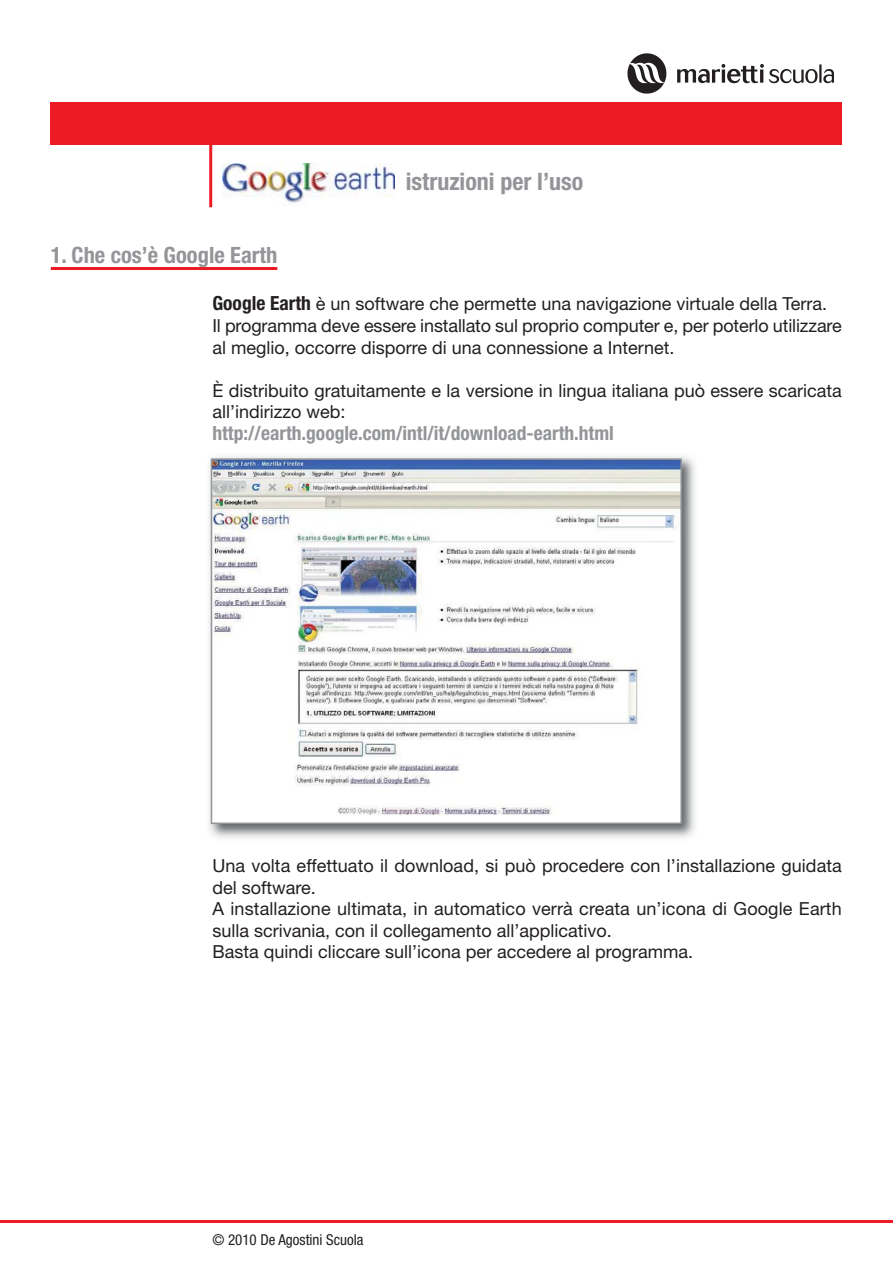
<style>
.page{position:relative;width:893px;height:1263px;background:#fff}
.page>*{position:absolute;margin:0;border:0;box-sizing:border-box;transform-origin:0 0}
.t1{font:700 condensed 24px "Helvetica Neue LT Std";color:#939598}
.t2{font:700 condensed 22.5px "Helvetica Neue LT Std";color:#939598}
.t3{font:700 condensed 19.5px "Helvetica Neue LT Std";color:#939598}
.t4{font:18px/21.6px "Helvetica Neue LT Std";color:#231f20}
.t5{font:condensed 15px "Helvetica Neue LT Std";color:#231f20}
.s1{font-weight:700;font-stretch:condensed;font-size:19.5px}
</style>
<div class="page">
<img style="left:627px;top:53px;width:207px;height:40px">
<div style="left:51px;top:102px;width:791px;height:43px;background:#ed1c24"></div>
<hr style="left:0;top:1220px;width:892px;height:3px;background:#ed1c24">
<hr style="left:209px;top:144px;width:3px;height:63px;background:#ed1c24">
<img style="left:222px;top:164px;width:172px;height:42px">
<hr style="left:51px;top:267px;width:226px;height:3px;background:#ed1c24">
<img style="left:209px;top:456px;width:486px;height:382px">
<img style="left:214px;top:461px;width:465px;height:360px">
<div style="left:211px;top:458px;width:471px;height:366px;border:2px solid #939598"></div>
<h1 class="t1" style="left:406px;top:173px;width:179px">istruzioni per l’uso</h1>
<p class="t2" style="left:51px;top:247px;width:228px">1. Che cos’è Google Earth</p>
<p class="t4" style="left:212px;top:295px;width:631px"><span class="s1">Google Earth</span> è un software che permette una navigazione virtuale della Terra.<br>Il programma deve essere installato sul proprio computer e, per poterlo utilizzare al meglio, occorre disporre di una connessione a Internet.</p>
<p class="t4" style="left:212px;top:381px;width:631px">È distribuito gratuitamente e la versione in lingua italiana può essere scaricata all’indirizzo web:</p>
<p class="t3" style="left:212px;top:426px;width:403px">http://earth.google.com/intl/it/download-earth.html</p>
<p class="t4" style="left:212px;top:857px;width:631px">Una volta effettuato il download, si può procedere con l’installazione guidata del software.<br>A installazione ultimata, in automatico verrà creata un’icona di Google Earth sulla scrivania, con il collegamento all’applicativo.<br>Basta quindi cliccare sull’icona per accedere al programma.</p>
<p class="t5" style="left:212px;top:1231px;width:153px">© 2010 De Agostini Scuola</p>
</div>
